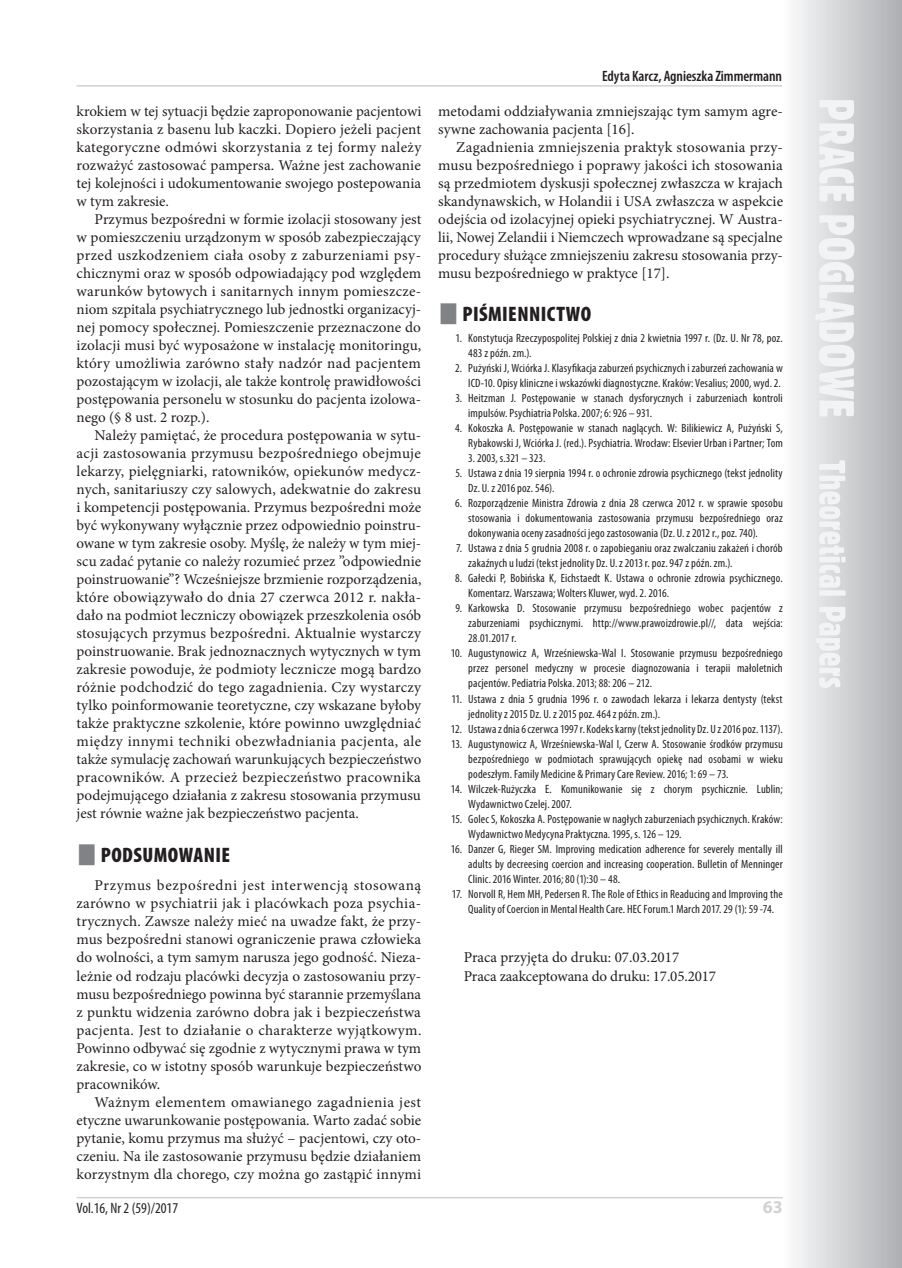
<style>
.page{position:relative;width:902px;height:1268px;background:#fff}
.page>*{position:absolute;margin:0;border:0;box-sizing:border-box;transform-origin:0 0}
.srodtytul{font:900 condensed 21px "Myriad Pro";letter-spacing:.02em;color:#231f20}
.t1{font:700 18px "Myriad Pro";color:#d1d2d4}
.Body_Text{font:15px/18px "Minion Pro";color:#231f20;text-align:justify}
.praca_zgloszona{font:15px "Minion Pro";letter-spacing:-.01em;color:#231f20}
.t2{font:600 condensed 15px "Myriad Pro";letter-spacing:-.005em;color:#231f20}
.t3{font:condensed 15px "Myriad Pro";color:#231f20}
.pismiennictwo_tekst{font:condensed 12px/15px "Myriad Pro";letter-spacing:.01em;color:#231f20}
</style>
<div class="page">
<svg style="left:781px;top:0;width:120px;height:1267px"></svg>
<svg style="left:815px;top:100px;width:39px;height:588px"></svg>
<hr style="left:77px;top:1196px;width:705px;height:2px;background:#d1d2d4">
<hr style="left:77px;top:85px;width:705px;height:2px;background:#d1d2d4">
<p class="Body_Text" style="left:77px;top:102px;width:346px">krokiem w tej sytuacji będzie zaproponowanie pacjentowi skorzystania z basenu lub kaczki. Dopiero jeżeli pacjent kategoryczne odmówi skorzystania z tej formy należy rozważyć zastosować pampersa. Ważne jest zachowanie tej kolejności i udokumentowanie swojego postepowania w tym zakresie.</p>
<p class="Body_Text" style="left:77px;top:210px;width:346px;text-indent:18px">Przymus bezpośredni w formie izolacji stosowany jest w pomieszczeniu urządzonym w sposób zabezpieczający przed uszkodzeniem ciała osoby z zaburzeniami psy&shy;chicznymi oraz w sposób odpowiadający pod względem warunków bytowych i sanitarnych innym pomieszcze&shy;niom szpitala psychiatrycznego lub jednostki organizacyj&shy;nej pomocy społecznej. Pomieszczenie przeznaczone do izolacji musi być wyposażone w instalację monitoringu, który umożliwia zarówno stały nadzór nad pacjentem pozostającym w izolacji, ale także kontrolę prawidłowości postępowania personelu w stosunku do pacjenta izolowa&shy;nego (§ 8 ust. 2 rozp.).</p>
<p class="Body_Text" style="left:77px;top:426px;width:346px;text-indent:18px">Należy pamiętać, że procedura postępowania w sytu&shy;acji zastosowania przymusu bezpośredniego obejmuje lekarzy, pielęgniarki, ratowników, opiekunów medycz&shy;nych, sanitariuszy czy salowych, adekwatnie do zakresu i kompetencji postępowania. Przymus bezpośredni może być wykonywany wyłącznie przez odpowiednio poinstru&shy;owane w tym zakresie osoby. Myślę, że należy w tym miej&shy;scu zadać pytanie co należy rozumieć przez ”odpowiednie poinstruowanie”? Wcześniejsze brzmienie rozporządzenia, które obowiązywało do dnia 27 czerwca 2012 r. nakła&shy;dało na podmiot leczniczy obowiązek przeszkolenia osób stosujących przymus bezpośredni. Aktualnie wystarczy poinstruowanie. Brak jednoznacznych wytycznych w tym zakresie powoduje, że podmioty lecznicze mogą bardzo różnie podchodzić do tego zagadnienia. Czy wystarczy tylko poinformowanie teoretyczne, czy wskazane byłoby także praktyczne szkolenie, które powinno uwzględniać między innymi techniki obezwładniania pacjenta, ale także symulację zachowań warunkujących bezpieczeństwo pracowników. A przecież bezpieczeństwo pracownika podejmującego działania z zakresu stosowania przymusu jest równie ważne jak bezpieczeństwo pacjenta.</p>
<p class="srodtytul" style="left:101px;top:841px;width:131px">PODSUMOWANIE</p>
<p class="Body_Text" style="left:77px;top:876px;width:346px;text-indent:18px">Przymus bezpośredni jest interwencją stosowaną zarówno w psychiatrii jak i placówkach poza psychia&shy;trycznych. Zawsze należy mieć na uwadze fakt, że przy&shy;mus bezpośredni stanowi ograniczenie prawa człowieka do wolności, a tym samym narusza jego godność. Nieza&shy;leżnie od rodzaju placówki decyzja o zastosowaniu przy&shy;musu bezpośredniego powinna być starannie przemyślana z punktu widzenia zarówno dobra jak i bezpieczeństwa pacjenta. Jest to działanie o charakterze wyjątkowym.<br>Powinno odbywać się zgodnie z wytycznymi prawa w tym zakresie, co w istotny sposób warunkuje bezpieczeństwo pracowników.</p>
<p class="Body_Text" style="left:77px;top:1092px;width:346px;text-indent:18px">Ważnym elementem omawianego zagadnienia jest etyczne uwarunkowanie postępowania. Warto zadać sobie pytanie, komu przymus ma służyć – pacjentowi, czy oto&shy;czeniu. Na ile zastosowanie przymusu będzie działaniem korzystnym dla chorego, czy można go zastąpić innymi</p>
<p class="t2" style="left:602px;top:67px;width:181px">Edyta Karcz, Agnieszka Zimmermann</p>
<p class="Body_Text" style="left:438px;top:102px;width:346px">metodami oddziaływania zmniejszając tym samym agre&shy;sywne zachowania pacjenta [16].</p>
<p class="Body_Text" style="left:438px;top:138px;width:346px;text-indent:18px">Zagadnienia zmniejszenia praktyk stosowania przy&shy;musu bezpośredniego i poprawy jakości ich stosowania są przedmiotem dyskusji społecznej zwłaszcza w krajach skandynawskich, w Holandii i USA zwłaszcza w aspekcie odejścia od izolacyjnej opieki psychiatrycznej. W Austra&shy;lii, Nowej Zelandii i Niemczech wprowadzane są specjalne procedury służące zmniejszeniu zakresu stosowania przy&shy;musu bezpośredniego w praktyce [17].</p>
<p class="srodtytul" style="left:462px;top:301px;width:130px">PIŚMIENNICTWO</p>
<p class="pismiennictwo_tekst" style="left:468px;top:330px;width:316px;text-indent:-13px">1. Konstytucja Rzeczypospolitej Polskiej z dnia 2 kwietnia 1997 r. (Dz. U. Nr 78, poz.<br>483 z późn. zm.).</p>
<p class="pismiennictwo_tekst" style="left:455px;top:360px;width:329px;text-align:right">2. Pużyński J, Wciórka J. Klasyfikacja zaburzeń psychicznych i zaburzeń zachowania w<br>ICD-10. Opisy kliniczne i wskazówki diagnostyczne. Kraków: Vesalius; 2000, wyd. 2.</p>
<p class="pismiennictwo_tekst" style="left:468px;top:390px;width:316px;text-indent:-13px">3. Heitzman J. Postępowanie w stanach dysforycznych i zaburzeniach kontroli impulsów. Psychiatria Polska. 2007; 6: 926 – 931.</p>
<p class="pismiennictwo_tekst" style="left:455px;top:420px;width:329px;text-align:right">4. Kokoszka A. Postępowanie w stanach naglących. W: Bilikiewicz A, Pużyński S,<br>Rybakowski J, Wciórka J. (red.). Psychiatria. Wrocław: Elsevier Urban i Partner; Tom</p>
<p class="pismiennictwo_tekst" style="left:468px;top:450px;width:79px">3. 2003, s.321 – 323.</p>
<p class="pismiennictwo_tekst" style="left:468px;top:465px;width:316px;text-indent:-13px">5. Ustawa z dnia 19 sierpnia 1994 r. o ochronie zdrowia psychicznego (tekst jednolity<br>Dz. U. z 2016 poz. 546).</p>
<p class="pismiennictwo_tekst" style="left:468px;top:495px;width:316px;text-align:justify;text-indent:-13px">6. Rozporządzenie Ministra Zdrowia z dnia 28 czerwca 2012 r. w sprawie sposobu stosowania i dokumentowania zastosowania przymusu bezpośredniego oraz dokonywania oceny zasadności jego zastosowania (Dz. U. z 2012 r., poz. 740).</p>
<p class="pismiennictwo_tekst" style="left:468px;top:540px;width:316px;text-indent:-12px">7. Ustawa z dnia 5 grudnia 2008 r. o zapobieganiu oraz zwalczaniu zakażeń i chorób zakaźnych u ludzi (tekst jednolity Dz. U. z 2013 r. poz. 947 z późn. zm.).</p>
<p class="pismiennictwo_tekst" style="left:468px;top:570px;width:316px;text-indent:-13px">8. Gałecki P, Bobińska K, Eichstaedt K. Ustawa o ochronie zdrowia psychicznego.<br>Komentarz. Warszawa; Wolters Kluwer, wyd. 2. 2016.</p>
<p class="pismiennictwo_tekst" style="left:468px;top:600px;width:316px;text-align:justify;text-indent:-13px">9. Karkowska D. Stosowanie przymusu bezpośredniego wobec pacjentów z zaburzeniami psychicznymi. http://www.prawoizdrowie.pl//, data wejścia:<br>28.01.2017 r.</p>
<p class="pismiennictwo_tekst" style="left:468px;top:645px;width:316px;text-align:justify;text-indent:-17px">10. Augustynowicz A, Wrześniewska-Wal I. Stosowanie przymusu bezpośredniego przez personel medyczny w procesie diagnozowania i terapii małoletnich pacjentów. Pediatria Polska. 2013; 88: 206 – 212.</p>
<p class="pismiennictwo_tekst" style="left:468px;top:690px;width:316px;text-indent:-17px">11. Ustawa z dnia 5 grudnia 1996 r. o zawodach lekarza i lekarza dentysty (tekst jednolity z 2015 Dz. U. z 2015 poz. 464 z późn. zm.).</p>
<p class="pismiennictwo_tekst" style="left:451px;top:720px;width:333px">12. Ustawa z dnia 6 czerwca 1997 r. Kodeks karny (tekst jednolity Dz. U z 2016 poz. 1137).</p>
<p class="pismiennictwo_tekst" style="left:468px;top:735px;width:316px;text-align:justify;text-indent:-17px">13. Augustynowicz A, Wrześniewska-Wal I, Czerw A. Stosowanie środków przymusu bezpośredniego w podmiotach sprawujących opiekę nad osobami w wieku podeszłym. Family Medicine &amp; Primary Care Review. 2016; 1: 69 – 73.</p>
<p class="pismiennictwo_tekst" style="left:468px;top:780px;width:316px;text-indent:-17px">14. Wilczek-Rużyczka E. Komunikowanie się z chorym psychicznie. Lublin;<br>Wydawnictwo Czelej. 2007.</p>
<p class="pismiennictwo_tekst" style="left:468px;top:810px;width:316px;text-indent:-17px">15. Golec S, Kokoszka A. Postępowanie w nagłych zaburzeniach psychicznych. Kraków:<br>Wydawnictwo Medycyna Praktyczna. 1995, s. 126 – 129.</p>
<p class="pismiennictwo_tekst" style="left:468px;top:840px;width:316px;text-align:justify;text-indent:-17px">16. Danzer G, Rieger SM. Improving medication adherence for severely mentally ill adults by decreesing coercion and increasing cooperation. Bulletin of Menninger Clinic. 2016 Winter. 2016; 80 (1):30 – 48.</p>
<p class="pismiennictwo_tekst" style="left:468px;top:885px;width:316px;text-indent:-16px">17. Norvoll R, Hem MH, Pedersen R. The Role of Ethics in Readucing and Improving the<br>Quality of Coercion in Mental Health Care. HEC Forum.1 March 2017. 29 (1): 59 -74.</p>
<p class="praca_zgloszona" style="left:463px;top:947px;width:217px">Praca przyjęta do druku: 07.03.2017</p>
<p class="praca_zgloszona" style="left:463px;top:965px;width:254px">Praca zaakceptowana do druku: 17.05.2017</p>
<p class="t3" style="left:77px;top:1199px;width:103px">Vol.16, Nr 2 (59)/2017</p>
<p class="t1" style="left:762px;top:1195px;width:21px">63</p>
</div>
